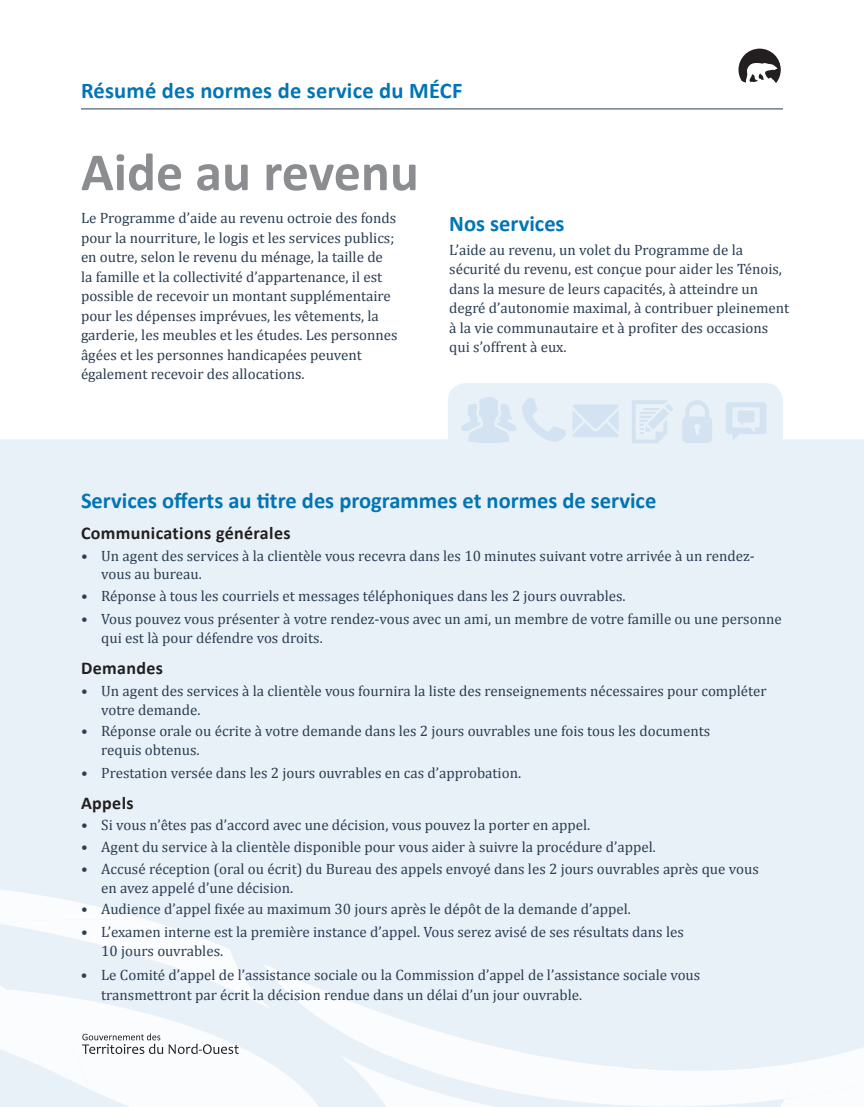
<style>
.page{position:relative;width:864px;height:1107px;background:#fff}
.page>*{position:absolute;margin:0;border:0;box-sizing:border-box;transform-origin:0 0}
.t1{font:700 54px "Calibri";color:#8b8d90}
.t2{font:700 22.5px "Calibri";color:#0075b6}
.t3{font:700 18px "Calibri";letter-spacing:.02em;color:#231f20}
.t4{font:15px/19.5px "Cambria";color:#2b3e53}
</style>
<div class="page">
<div style="left:448px;top:383px;width:335px;height:70px;background:#e9f1f8;border-radius:18px"></div>
<div style="left:0;top:439px;width:864px;height:668px;background:#e9f1f8"></div>
<svg style="left:572px;top:404px;width:47px;height:33px"></svg>
<svg style="left:726px;top:402px;width:41px;height:39px"></svg>
<svg style="left:461px;top:397px;width:105px;height:46px"></svg>
<svg style="left:632px;top:400px;width:41px;height:43px"></svg>
<svg style="left:682px;top:400px;width:30px;height:43px"></svg>
<hr style="left:81px;top:109px;width:702px;height:1px;background:#2b3e53">
<svg style="left:271px;top:964px;width:68px;height:142px;fill:#e9f1f8"></svg>
<svg style="left:339px;top:962px;width:525px;height:145px"></svg>
<svg style="left:739px;top:49px;width:42px;height:34px"></svg>
<svg style="left:0;top:884px;width:271px;height:223px"></svg>
<h2 class="t2" style="left:81px;top:76px;width:383px">Résumé des normes de service du MÉCF</h2>
<h1 class="t1" style="left:81px;top:138px;width:339px">Aide au revenu</h1>
<p class="t4" style="left:81px;top:208px;width:318px">Le Programme d’aide au revenu octroie des fonds pour la nourriture, le logis et les services publics; en outre, selon le revenu du ménage, la taille de la famille et la collectivité d’appartenance, il est possible de recevoir un montant supplémentaire pour les dépenses imprévues, les vêtements, la garderie, les meubles et les études. Les personnes âgées et les personnes handicapées peuvent également recevoir des allocations.</p>
<h2 class="t2" style="left:449px;top:209px;width:117px">Nos services</h2>
<p class="t4" style="left:449px;top:240px;width:342px">L’aide au revenu, un volet du Programme de la sécurité du revenu, est conçue pour aider les Ténois, dans la mesure de leurs capacités, à atteindre un degré d’autonomie maximal, à contribuer pleinement à la vie communautaire et à profiter des occasions qui s’offrent à eux.</p>
<h2 class="t2" style="left:81px;top:486px;width:577px">Services offerts au titre des programmes et normes de service</h2>
<p class="t3" style="left:81px;top:521px;width:211px">Communications générales</p>
<p class="t4" style="left:101px;top:546px;width:655px;line-height:18.8px;text-indent:-20px">• Un agent des services à la clientèle vous recevra dans les 10 minutes suivant votre arrivée à un rendez&shy;vous au bureau.</p>
<p class="t4" style="left:81px;top:586px;width:546px">• Réponse à tous les courriels et messages téléphoniques dans les 2 jours ouvrables.</p>
<p class="t4" style="left:101px;top:609px;width:682px;text-indent:-20px">• Vous pouvez vous présenter à votre rendez-vous avec un ami, un membre de votre famille ou une personne qui est là pour défendre vos droits.</p>
<p class="t3" style="left:81px;top:657px;width:84px">Demandes</p>
<p class="t4" style="left:101px;top:681px;width:667px;line-height:18.8px;text-indent:-20px">• Un agent des services à la clientèle vous fournira la liste des renseignements nécessaires pour compléter votre demande.</p>
<p class="t4" style="left:101px;top:722px;width:611px;line-height:18.8px;text-indent:-20px">• Réponse orale ou écrite à votre demande dans les 2 jours ouvrables une fois tous les documents requis obtenus.</p>
<p class="t4" style="left:81px;top:763px;width:442px">• Prestation versée dans les 2 jours ouvrables en cas d’approbation.</p>
<p class="t3" style="left:81px;top:791px;width:54px">Appels</p>
<p class="t4" style="left:81px;top:815px;width:511px">• Si vous n’êtes pas d’accord avec une décision, vous pouvez la porter en appel.</p>
<p class="t4" style="left:81px;top:837px;width:577px">• Agent du service à la clientèle disponible pour vous aider à suivre la procédure d’appel.</p>
<p class="t4" style="left:101px;top:859px;width:659px;line-height:18.8px;text-indent:-20px">• Accusé réception (oral ou écrit) du Bureau des appels envoyé dans les 2 jours ouvrables après que vous en avez appelé d’une décision.</p>
<p class="t4" style="left:81px;top:899px;width:551px">• Audience d’appel fixée au maximum 30 jours après le dépôt de la demande d’appel.</p>
<p class="t4" style="left:101px;top:922px;width:584px;text-indent:-20px">• L’examen interne est la première instance d’appel. Vous serez avisé de ses résultats dans les<br>10 jours ouvrables.</p>
<p class="t4" style="left:101px;top:965px;width:601px;text-indent:-20px">• Le Comité d’appel de l’assistance sociale ou la Commission d’appel de l’assistance sociale vous transmettront par écrit la décision rendue dans un délai d’un jour ouvrable.</p>
</div>
